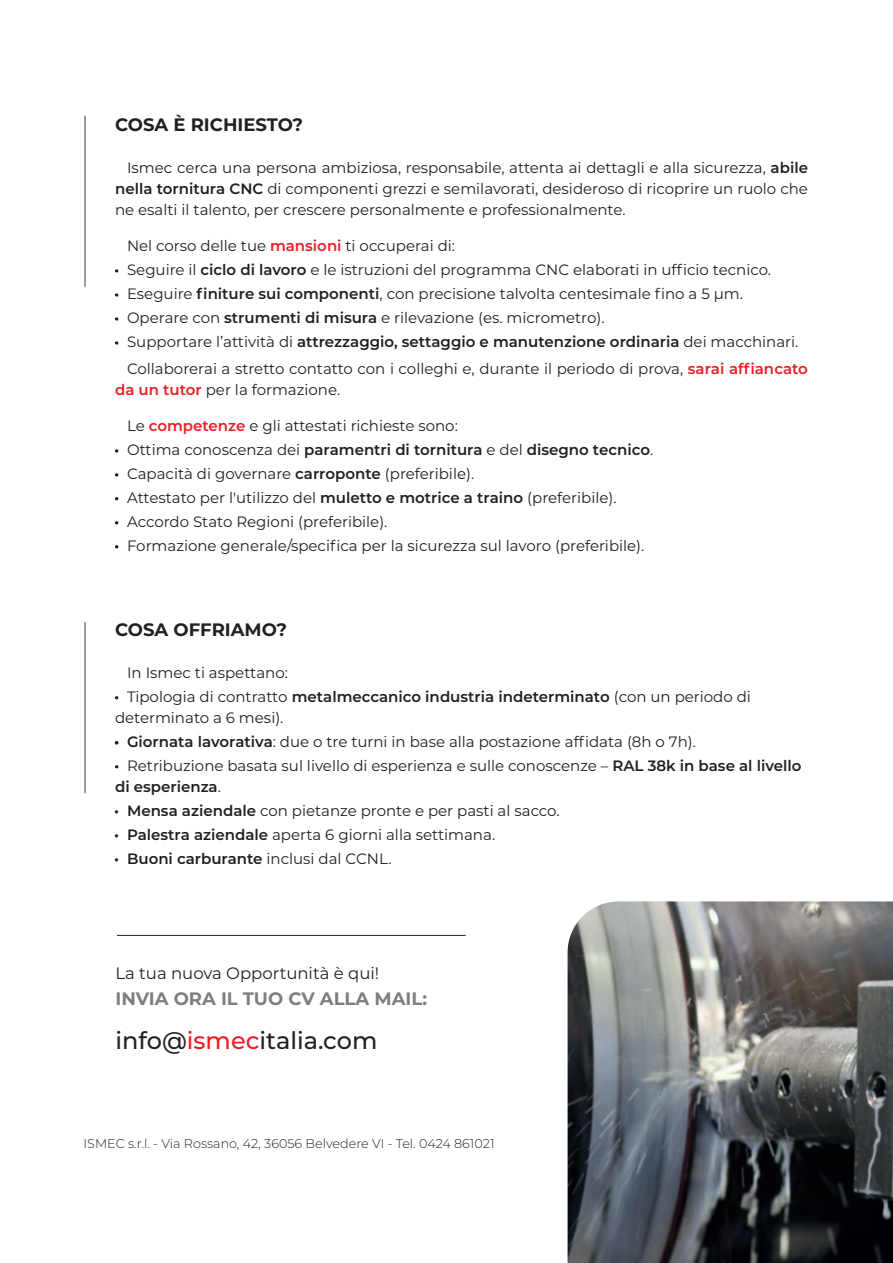
<style>
.page{position:relative;width:893px;height:1263px;background:#fff}
.page>*{position:absolute;margin:0;border:0;box-sizing:border-box;transform-origin:0 0}
.t1{font:500 24px "Montserrat";color:#231f20}
.t2{font:700 18px "Montserrat";color:#231f20}
.t3{font:700 18px "Montserrat";color:#7c7f81}
.t4{font:16.5px "Montserrat";color:#231f20}
.t5{font:15px/21px "Montserrat";color:#231f20}
.t6{font:600 15px "Montserrat";color:#231f20}
.t7{font:300 12.75px "Montserrat";color:#231f20}
.s1{font-weight:600}
.s2{font-weight:600;color:#ec1d25}
.s3{font-weight:400}
.s4{color:#ec1d25}
</style>
<div class="page">
<hr style="left:117px;top:935px;width:349px;height:1px;background:#231f20">
<hr style="left:84px;top:116px;width:2px;height:170px;background:#7c7f81">
<hr style="left:84px;top:622px;width:2px;height:171px;background:#7c7f81">
<img style="left:568px;top:901px;width:325px;height:362px">
<svg style="left:115px;top:449px;width:3px;height:4px"></svg>
<svg style="left:115px;top:317px;width:3px;height:4px"></svg>
<svg style="left:115px;top:341px;width:3px;height:4px"></svg>
<svg style="left:115px;top:293px;width:3px;height:4px"></svg>
<p class="t2" style="left:115px;top:112px;width:190px">COSA È RICHIESTO?</p>
<p class="t5" style="left:115px;top:157px;width:694px;text-align:justify;text-indent:12px">Ismec cerca una persona ambiziosa, responsabile, attenta ai dettagli e alla sicurezza, <span class="s1">abile nella tornitura CNC</span> di componenti grezzi e semilavorati, desideroso di ricoprire un ruolo che ne esalti il talento, per crescere personalmente e professionalmente.</p>
<p class="t5" style="left:127px;top:235px;width:330px">Nel corso delle tue <span class="s2">mansioni</span> ti occuperai di:</p>
<p class="t5" style="left:114px;top:259px;width:658px">• Seguire il <span class="s1">ciclo di lavoro</span> e le istruzioni del programma CNC elaborati in ufficio tecnico.</p>
<p class="t5" style="left:114px;top:283px;width:630px">• Eseguire <span class="s1">finiture sui componenti</span>, con precisione talvolta centesimale fino a 5 µm.</p>
<p class="t5" style="left:114px;top:307px;width:492px">• Operare con <span class="s1">strumenti di misura</span> e rilevazione (es. micrometro).</p>
<p class="t5" style="left:127px;top:328px;width:682px;line-height:27px;text-indent:-13px">• Supportare l’attività di <span class="s1">attrezzaggio, settaggio e manutenzione ordinaria</span> dei macchinari.<br>Collaborerai a stretto contatto con i colleghi e, durante il periodo di prova, <span class="s2">sarai affiancato</span></p>
<p class="t5" style="left:115px;top:379px;width:227px"><span class="s2">da un tutor</span> per la formazione.</p>
<p class="t5" style="left:127px;top:415px;width:332px">Le <span class="s2">competenze</span> e gli attestati richieste sono:</p>
<p class="t6" style="left:114px;top:439px;width:540px"><span class="s3">• Ottima conoscenza dei</span> paramentri di tornitura <span class="s3">e del</span> disegno tecnico<span class="s3">.</span></p>
<p class="t5" style="left:114px;top:463px;width:361px">• Capacità di governare <span class="s1">carroponte</span> (preferibile).</p>
<p class="t5" style="left:114px;top:487px;width:504px">• Attestato per l'utilizzo del <span class="s1">muletto e motrice a traino</span> (preferibile).</p>
<p class="t5" style="left:114px;top:511px;width:275px">• Accordo Stato Regioni (preferibile).</p>
<p class="t5" style="left:114px;top:535px;width:532px">• Formazione generale/specifica per la sicurezza sul lavoro (preferibile).</p>
<p class="t2" style="left:115px;top:616px;width:174px">COSA OFFRIAMO?</p>
<p class="t5" style="left:127px;top:661px;width:162px">In Ismec ti aspettano:</p>
<p class="t5" style="left:114px;top:685px;width:638px">• Tipologia di contratto <span class="s1">metalmeccanico industria indeterminato</span> (con un periodo di determinato a 6 mesi).</p>
<p class="t5" style="left:114px;top:730px;width:583px"><span class="s1">• Giornata lavorativa</span>: due o tre turni in base alla postazione affidata (8h o 7h).</p>
<p class="t5" style="left:114px;top:754px;width:689px">• Retribuzione basata sul livello di esperienza e sulle conoscenze – <span class="s1">RAL 38k in base al livello di esperienza</span>.</p>
<p class="t5" style="left:114px;top:799px;width:447px"><span class="s1">• Mensa aziendale</span> con pietanze pronte e per pasti al sacco.</p>
<p class="t5" style="left:114px;top:823px;width:382px"><span class="s1">• Palestra aziendale</span> aperta 6 giorni alla settimana.</p>
<p class="t6" style="left:114px;top:848px;width:279px">• Buoni carburante <span class="s3">inclusi dal CCNL.</span></p>
<p class="t4" style="left:115px;top:962px;width:265px">La tua nuova Opportunità è qui!</p>
<p class="t3" style="left:115px;top:985px;width:313px">INVIA ORA IL TUO CV ALLA MAIL:</p>
<h1 class="t1" style="left:115px;top:1024px;width:263px">info@<span class="s4">ismec</span>italia.com</h1>
<p class="t7" style="left:83px;top:1135px;width:413px">ISMEC s.r.l. - Via Rossano, 42, 36056 Belvedere VI - Tel. 0424 861021</p>
</div>
